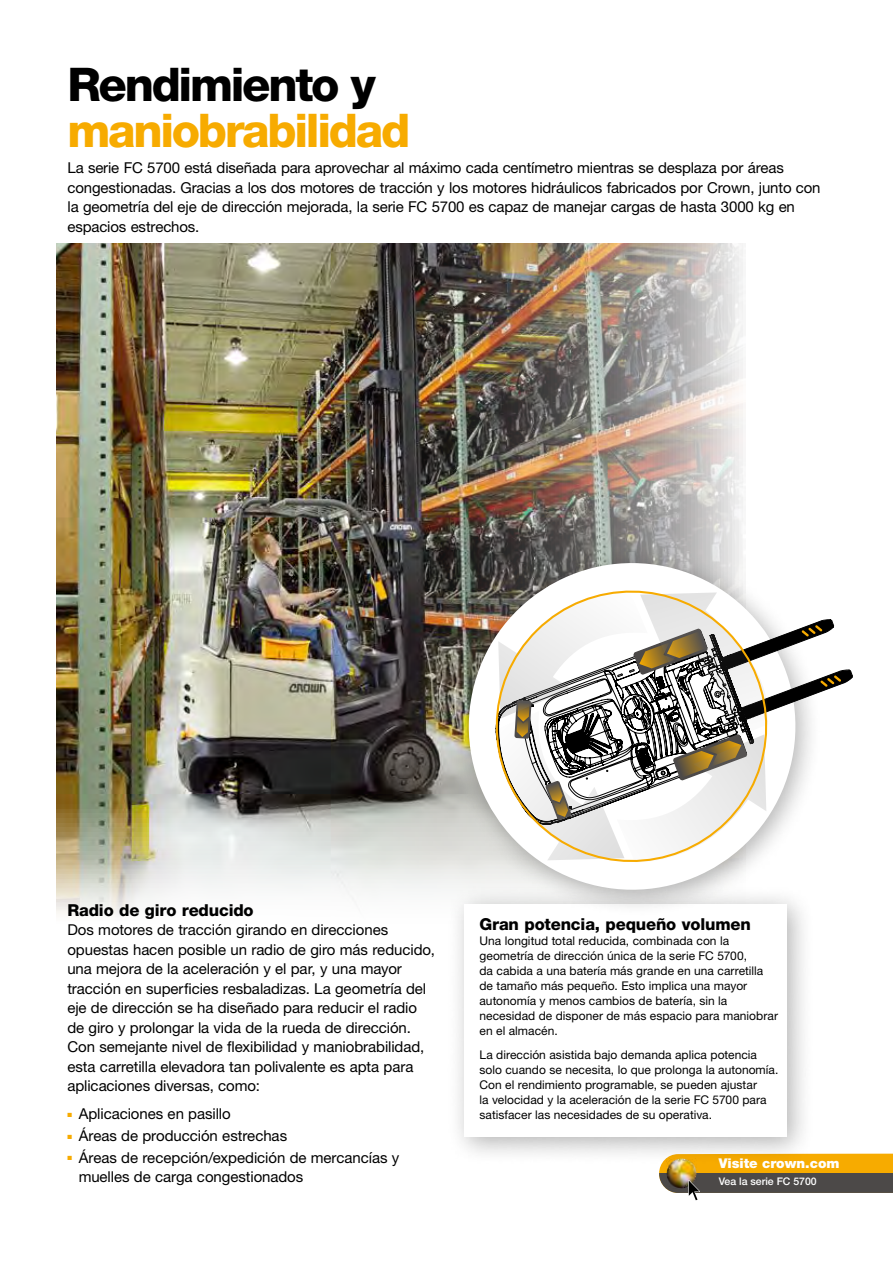
<style>
.page{position:relative;width:893px;height:1263px;background:#fff}
.page>*{position:absolute;margin:0;border:0;box-sizing:border-box;transform-origin:0 0}
.t1{font:800 46.5px "Helvetica Neue LT Std";letter-spacing:-.05em;color:#f7ab00}
.t2{font:800 46.5px "Helvetica Neue LT Std";letter-spacing:-.05em;color:#000}
.t3{font:800 16.5px "Helvetica Neue LT Std";letter-spacing:-.01em;color:#000}
.t4{font:15px/19.5px "Helvetica Neue LT Std";letter-spacing:-.005em;color:#000}
.t5{font:900 13.5px "Helvetica Neue LT Std";color:#fff}
.t6{font:12px/15px "Helvetica Neue LT Std";letter-spacing:.005em;color:#000}
.t7{font:500 10.5px "Helvetica Neue LT Std";color:#fff}
.s1{color:#f7ab00}
</style>
<div class="page">
<img style="left:56px;top:243px;width:687px;height:617px">
<svg style="left:659px;top:1153px;width:234px;height:48px"></svg>
<div style="left:445px;top:885px;width:370px;height:281px;background:#000;opacity:.3"></div>
<div style="left:464px;top:904px;width:322px;height:233px;background:#fff"></div>
<div style="left:450px;top:544px;width:374px;height:374px;background:#000;opacity:.3"></div>
<svg style="left:454px;top:548px;width:357px;height:357px"></svg>
<svg style="left:780px;top:590px;width:72px;height:273px"></svg>
<svg style="left:481px;top:576px;width:299px;height:301px"></svg>
<h1 class="t2" style="left:67px;top:56px;width:310px">Rendimiento y</h1>
<h1 class="t1" style="left:67px;top:103px;width:344px">maniobrabilidad</h1>
<p class="t4" style="left:68px;top:158px;width:755px">La serie FC 5700 está diseñada para aprovechar al máximo cada centímetro mientras se desplaza por áreas congestionadas. Gracias a los dos motores de tracción y los motores hidráulicos fabricados por Crown, junto con la geometría del eje de dirección mejorada, la serie FC 5700 es capaz de manejar cargas de hasta 3000 kg en espacios estrechos.</p>
<p class="t3" style="left:67px;top:900px;width:188px">Radio de giro reducido</p>
<p class="t4" style="left:67px;top:920px;width:369px">Dos motores de tracción girando en direcciones opuestas hacen posible un radio de giro más reducido, una mejora de la aceleración y el par, y una mayor tracción en superficies resbaladizas. La geometría del eje de dirección se ha diseñado para reducir el radio de giro y prolongar la vida de la rueda de dirección.<br>Con semejante nivel de flexibilidad y maniobrabilidad, esta carretilla elevadora tan polivalente es apta para aplicaciones diversas, como:</p>
<p class="t4" style="left:67px;top:1104px;width:165px"><span class="s1">■</span> Aplicaciones en pasillo</p>
<p class="t4" style="left:67px;top:1126px;width:221px"><span class="s1">■</span> Áreas de producción estrechas</p>
<p class="t4" style="left:79px;top:1147px;width:322px;text-indent:-11px"><span class="s1">■</span> Áreas de recepción/expedición de mercancías y muelles de carga congestionados</p>
<p class="t3" style="left:479px;top:915px;width:273px">Gran potencia, pequeño volumen</p>
<p class="t6" style="left:479px;top:933px;width:300px">Una longitud total reducida, combinada con la geometría de dirección única de la serie FC 5700,<br>da cabida a una batería más grande en una carretilla de tamaño más pequeño. Esto implica una mayor autonomía y menos cambios de batería, sin la necesidad de disponer de más espacio para maniobrar en el almacén.</p>
<p class="t6" style="left:479px;top:1047px;width:300px">La dirección asistida bajo demanda aplica potencia solo cuando se necesita, lo que prolonga la autonomía.<br>Con el rendimiento programable, se pueden ajustar<br>la velocidad y la aceleración de la serie FC 5700 para satisfacer las necesidades de su operativa.</p>
<p class="t5" style="left:719px;top:1155px;width:122px">Visite crown.com</p>
<p class="t7" style="left:719px;top:1175px;width:100px">Vea la serie FC 5700</p>
</div>
